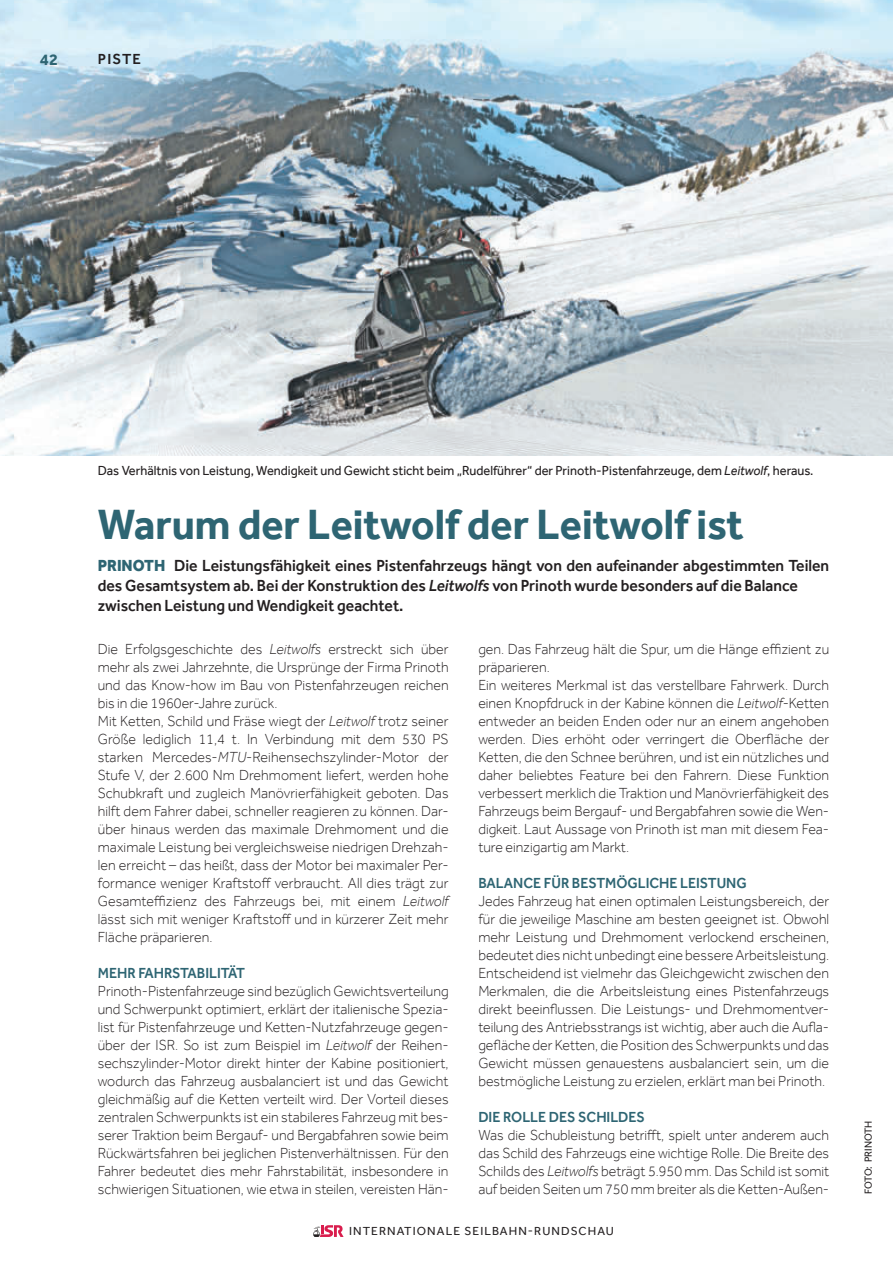
<style>
.page{position:relative;width:893px;height:1263px;background:#fff}
.page>*{position:absolute;margin:0;border:0;box-sizing:border-box;transform-origin:0 0}
.t1{font:700 43.5px "Effra";color:#2e6573;scale:.95 1}
.t2{font:500 16.5px/19.8px "Effra";color:#231f20;scale:.95 1}
.t3{font:700 16.5px "Effra";color:#2e6573}
.t4{font:300 15px/18px "Effra";color:#231f20;text-align:justify;scale:.95 1}
.t5{font:500 15px "Effra";color:#2e6573;scale:.95 1}
.t6{font:500 15px "Effra";letter-spacing:.08em;color:#231f20}
.t7{font:13.5px "Effra";color:#231f20;scale:.95 1}
.t8{font:12px "Effra";letter-spacing:.09em;color:#231f20}
.t9{font:10.5px "Effra";color:#231f20;scale:.95 1}
.s1{font-style:italic}
.s2{font-weight:800;color:#2e6573}
</style>
<div class="page">
<svg style="left:313px;top:1225px;width:31px;height:12px"></svg>
<img style="left:0;top:0;width:893px;height:456px">
<p class="t3" style="left:40px;top:49px;width:20px">42</p>
<p class="t6" style="left:98px;top:50px;width:45px">PISTE</p>
<p class="t7" style="left:98px;top:463px;width:755px">Das Verhältnis von Leistung, Wendigkeit und Gewicht sticht beim „Rudelführer“ der Prinoth-Pistenfahrzeuge, dem <span class="s1">Leitwolf</span>, heraus.</p>
<h1 class="t1" style="left:98px;top:498px;width:682px">Warum der Leitwolf der Leitwolf ist</h1>
<p class="t2" style="left:98px;top:556px;width:771px"><span class="s2">PRINOTH</span> Die Leistungsfähigkeit eines Pistenfahrzeugs hängt von den aufeinander abgestimmten Teilen des Gesamtsystem ab. Bei der Konstruktion des <span class="s1">Leitwolfs</span> von Prinoth wurde besonders auf die Balance zwischen Leistung und Wendigkeit geachtet.</p>
<p class="t4" style="left:98px;top:639px;width:371px;text-align:left">Die Erfolgsgeschichte des <span class="s1">Leitwolfs</span> erstreckt sich über mehr als zwei Jahrzehnte, die Ursprünge der Firma Prinoth und das Know-how im Bau von Pistenfahrzeugen reichen bis in die 1960er-Jahre zurück.<br>Mit Ketten, Schild und Fräse wiegt der <span class="s1">Leitwolf</span> trotz seiner Größe lediglich 11,4 t. In Verbindung mit dem 530 PS starken Mercedes-<span class="s1">MTU</span>-Reihensechszylinder-Motor der Stufe V, der 2.600 Nm Drehmoment liefert, werden hohe Schubkraft und zugleich Manövrierfähigkeit geboten. Das hilft dem Fahrer dabei, schneller reagieren zu können. Dar&shy;über hinaus werden das maximale Drehmoment und die maximale Leistung bei vergleichsweise niedrigen Drehzah&shy;len erreicht – das heißt, dass der Motor bei maximaler Per&shy;formance weniger Kraftstoff verbraucht. All dies trägt zur Gesamteffizienz des Fahrzeugs bei, mit einem <span class="s1">Leitwolf </span>lässt sich mit weniger Kraftstoff und in kürzerer Zeit mehr Fläche präparieren.</p>
<p class="t5" style="left:98px;top:964px;width:156px">MEHR FAHRSTABILITÄT</p>
<p class="t4" style="left:98px;top:981px;width:371px">Prinoth-Pistenfahrzeuge sind bezüglich Gewichtsverteilung und Schwerpunkt optimiert, erklärt der italienische Spezia&shy;list für Pistenfahrzeuge und Ketten-Nutzfahrzeuge gegen&shy;über der ISR. So ist zum Beispiel im <span class="s1">Leitwolf</span> der Reihen&shy;sechszylinder-Motor direkt hinter der Kabine positioniert, wodurch das Fahrzeug ausbalanciert ist und das Gewicht gleichmäßig auf die Ketten verteilt wird. Der Vorteil dieses zentralen Schwerpunkts ist ein stabileres Fahrzeug mit bes&shy;serer Traktion beim Bergauf- und Bergabfahren sowie beim Rückwärtsfahren bei jeglichen Pistenverhältnissen. Für den Fahrer bedeutet dies mehr Fahrstabilität, insbesondere in schwierigen Situationen, wie etwa in steilen, vereisten Hän-</p>
<p class="t4" style="left:478px;top:639px;width:371px;text-align:left">gen. Das Fahrzeug hält die Spur, um die Hänge effizient zu präparieren.<br>Ein weiteres Merkmal ist das verstellbare Fahrwerk. Durch einen Knopfdruck in der Kabine können die <span class="s1">Leitwolf</span>-Ketten entweder an beiden Enden oder nur an einem angehoben werden. Dies erhöht oder verringert die Oberfläche der Ketten, die den Schnee berühren, und ist ein nützliches und daher beliebtes Feature bei den Fahrern. Diese Funktion verbessert merklich die Traktion und Manövrierfähigkeit des Fahrzeugs beim Bergauf- und Bergabfahren sowie die Wen&shy;digkeit. Laut Aussage von Prinoth ist man mit diesem Fea&shy;ture einzigartig am Markt.</p>
<p class="t5" style="left:478px;top:874px;width:284px">BALANCE FÜR BESTMÖGLICHE LEISTUNG</p>
<p class="t4" style="left:478px;top:891px;width:371px">Jedes Fahrzeug hat einen optimalen Leistungsbereich, der für die jeweilige Maschine am besten geeignet ist. Obwohl mehr Leistung und Drehmoment verlockend erscheinen, bedeutet dies nicht unbedingt eine bessere Arbeitsleistung.<br>Entscheidend ist vielmehr das Gleichgewicht zwischen den Merkmalen, die die Arbeitsleistung eines Pistenfahrzeugs direkt beeinflussen. Die Leistungs- und Drehmomentver&shy;teilung des Antriebsstrangs ist wichtig, aber auch die Aufla&shy;gefläche der Ketten, die Position des Schwerpunkts und das Gewicht müssen genauestens ausbalanciert sein, um die bestmögliche Leistung zu erzielen, erklärt man bei Prinoth.</p>
<p class="t5" style="left:478px;top:1108px;width:177px">DIE ROLLE DES SCHILDES</p>
<p class="t4" style="left:478px;top:1125px;width:371px">Was die Schubleistung betrifft, spielt unter anderem auch das Schild des Fahrzeugs eine wichtige Rolle. Die Breite des Schilds des <span class="s1">Leitwolfs</span> beträgt 5.950 mm. Das Schild ist somit auf beiden Seiten um 750 mm breiter als die Ketten-Außen-</p>
<p class="t8" style="left:349px;top:1224px;width:266px">INTERNATIONALE SEILBAHN-RUNDSCHAU</p>
<p class="t9" style="left:862px;top:1194px;width:78px;rotate:-90deg">FOTO: PRINOTH</p>
</div>
